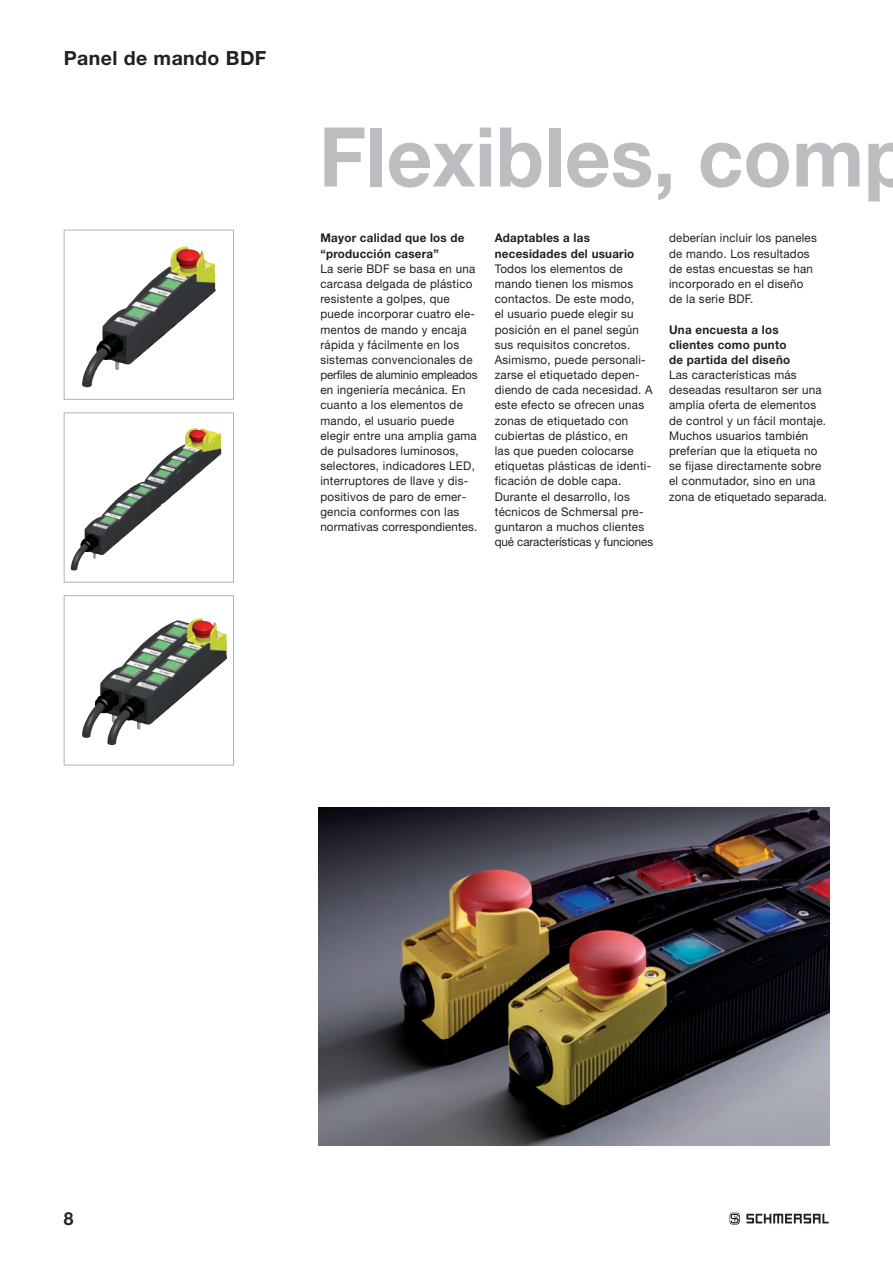
<style>
.page{position:relative;width:893px;height:1263px;background:#fff}
.page>*{position:absolute;margin:0;border:0;box-sizing:border-box;transform-origin:0 0}
.t1{font:700 82.5px "Helvetica Neue";color:#bcbdc0}
.t2{font:700 19.5px "Helvetica Neue";letter-spacing:.02em;color:#231f20}
.t3{font:700 18px "Helvetica Neue";color:#231f20;scale:.96 1}
.t4{font:12px/15.1px "Helvetica Neue";letter-spacing:.02em;color:#231f20;scale:.96 1}
.t5{font:700 12px/15.1px "Helvetica Neue";letter-spacing:.02em;color:#231f20;scale:.96 1}
</style>
<div class="page">
<svg style="left:730px;top:1213px;width:10px;height:11px"></svg>
<svg style="left:746px;top:1213px;width:83px;height:10px"></svg>
<img style="left:82px;top:246px;width:134px;height:142px">
<div style="left:64px;top:230px;width:170px;height:170px;border:1px solid #b2b3b7"></div>
<img style="left:71px;top:428px;width:150px;height:143px">
<div style="left:64px;top:412px;width:170px;height:171px;border:1px solid #b2b3b7"></div>
<img style="left:82px;top:618px;width:145px;height:127px">
<div style="left:64px;top:595px;width:170px;height:170px;border:1px solid #b2b3b7"></div>
<img style="left:319px;top:808px;width:510px;height:337px">
<h2 class="t2" style="left:64px;top:51px;width:204px">Panel de mando BDF</h2>
<h1 class="t1" style="left:319px;top:128px;width:595px">Flexibles, comp</h1>
<p class="t5" style="left:320px;top:232px;width:152px">Mayor calidad que los de “producción casera”</p>
<p class="t4" style="left:320px;top:262px;width:165px">La serie BDF se basa en una carcasa delgada de plástico resistente a golpes, que puede incorporar cuatro ele&shy;mentos de mando y encaja rápida y fácilmente en los sistemas convencionales de perfiles de aluminio empleados en ingeniería mecánica. En cuanto a los elementos de mando, el usuario puede elegir entre una amplia gama de pulsadores luminosos, selectores, indicadores LED, interruptores de llave y dis&shy;positivos de paro de emer&shy;gencia conformes con las normativas correspondientes.</p>
<p class="t5" style="left:495px;top:232px;width:147px">Adaptables a las necesidades del usuario</p>
<p class="t4" style="left:495px;top:262px;width:166px">Todos los elementos de mando tienen los mismos contactos. De este modo,<br>el usuario puede elegir su posición en el panel según sus requisitos concretos.<br>Asimismo, puede personali&shy;zarse el etiquetado depen&shy;diendo de cada necesidad. A este efecto se ofrecen unas zonas de etiquetado con cubiertas de plástico, en<br>las que pueden colocarse etiquetas plásticas de identi&shy;ficación de doble capa.<br>Durante el desarrollo, los técnicos de Schmersal pre&shy;guntaron a muchos clientes qué características y funciones</p>
<p class="t4" style="left:669px;top:232px;width:155px">deberían incluir los paneles de mando. Los resultados de estas encuestas se han incorporado en el diseño de la serie BDF.</p>
<p class="t5" style="left:669px;top:323px;width:128px">Una encuesta a los clientes como punto de partida del diseño</p>
<p class="t4" style="left:669px;top:368px;width:166px">Las características más deseadas resultaron ser una amplia oferta de elementos de control y un fácil montaje.<br>Muchos usuarios también preferían que la etiqueta no se fijase directamente sobre el conmutador, sino en una zona de etiquetado separada.</p>
<h3 class="t3" style="left:64px;top:1212px;width:12px">8</h3>
</div>
